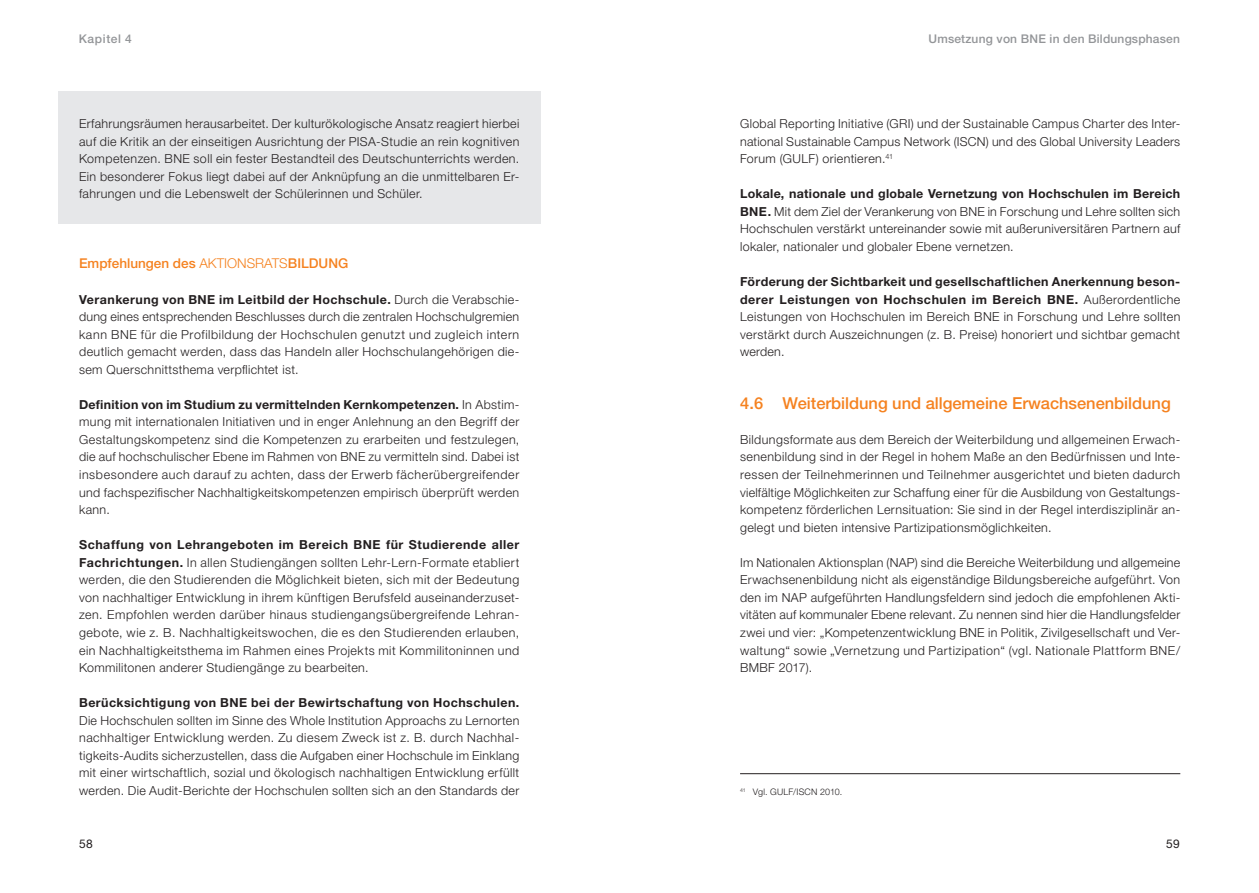
<style>
.page{position:relative;width:1259px;height:893px;background:#fff}
.page>*{position:absolute;margin:0;border:0;box-sizing:border-box;transform-origin:0 0}
.t1{font:500 16.5px "Helvetica Neue";letter-spacing:-.005em;color:#f58220}
.t2{font:500 13.5px "Helvetica Neue";color:#f58220}
.t3{font:300 12.45px/17.5px "Helvetica Neue";letter-spacing:.03em;color:#231f20;text-align:justify}
.t4{font:700 12.45px "Helvetica Neue";letter-spacing:.035em;color:#231f20}
.t5{font:500 12px "Helvetica Neue";letter-spacing:.015em;color:#939598}
.t6{font:500 12px "Helvetica Neue";letter-spacing:.05em;color:#939598}
.t7{font:12px "Helvetica Neue LT Pro";color:#231f20}
.t8{font:300 9px "Helvetica Neue";letter-spacing:.025em;color:#231f20}
.s1{font-weight:300}
.s2{font-weight:700}
</style>
<div class="page">
<div style="left:58px;top:91px;width:482px;height:133px;background:#e6e7e9"></div>
<hr style="left:740px;top:773px;width:440px;height:1px;background:#231f20">
<p class="t6" style="left:79px;top:32px;width:55px">Kapitel 4</p>
<p class="t5" style="left:928px;top:32px;width:253px">Umsetzung von BNE in den Bildungsphasen</p>
<p class="t3" style="left:79px;top:115px;width:442px">Erfahrungsräumen herausarbeitet. Der kulturökologische Ansatz reagiert hierbei auf die Kritik an der einseitigen Ausrichtung der PISA-Studie an rein kognitiven Kompetenzen. BNE soll ein fester Bestandteil des Deutschunterrichts werden.<br>Ein besonderer Fokus liegt dabei auf der Anknüpfung an die unmittelbaren Er&shy;fahrungen und die Lebenswelt der Schülerinnen und Schüler.</p>
<p class="t2" style="left:79px;top:256px;width:271px">Empfehlungen des <span class="s1">AKTIONSRATS</span>BILDUNG</p>
<p class="t3" style="left:79px;top:290px;width:442px"><span class="s2">Verankerung von BNE im Leitbild der Hochschule.</span> Durch die Verabschie&shy;dung eines entsprechenden Beschlusses durch die zentralen Hochschulgremien kann BNE für die Profilbildung der Hochschulen genutzt und zugleich intern deutlich gemacht werden, dass das Handeln aller Hochschulangehörigen die&shy;sem Querschnittsthema verpflichtet ist.</p>
<p class="t3" style="left:79px;top:395px;width:442px"><span class="s2">Definition von im Studium zu vermittelnden Kernkompetenzen.</span> In Abstim&shy;mung mit internationalen Initiativen und in enger Anlehnung an den Begriff der Gestaltungskompetenz sind die Kompetenzen zu erarbeiten und festzulegen, die auf hochschulischer Ebene im Rahmen von BNE zu vermitteln sind. Dabei ist insbesondere auch darauf zu achten, dass der Erwerb fächerübergreifender und fachspezifischer Nachhaltigkeitskompetenzen empirisch überprüft werden kann.</p>
<p class="t3" style="left:79px;top:536px;width:442px"><span class="s2">Schaffung von Lehrangeboten im Bereich BNE für Studierende aller Fachrichtungen.</span> In allen Studiengängen sollten Lehr-Lern-Formate etabliert werden, die den Studierenden die Möglichkeit bieten, sich mit der Bedeutung von nachhaltiger Entwicklung in ihrem künftigen Berufsfeld auseinanderzuset&shy;zen. Empfohlen werden darüber hinaus studiengangsübergreifende Lehran&shy;gebote, wie z. B. Nachhaltigkeitswochen, die es den Studierenden erlauben, ein Nachhaltigkeitsthema im Rahmen eines Projekts mit Kommilitoninnen und Kommilitonen anderer Studiengänge zu bearbeiten.</p>
<p class="t4" style="left:79px;top:695px;width:442px">Berücksichtigung von BNE bei der Bewirtschaftung von Hochschulen.</p>
<p class="t3" style="left:79px;top:711px;width:442px">Die Hochschulen sollten im Sinne des Whole Institution Approachs zu Lernorten nachhaltiger Entwicklung werden. Zu diesem Zweck ist z. B. durch Nachhal&shy;tigkeits-Audits sicherzustellen, dass die Aufgaben einer Hochschule im Einklang mit einer wirtschaftlich, sozial und ökologisch nachhaltigen Entwicklung erfüllt werden. Die Audit-Berichte der Hochschulen sollten sich an den Standards der</p>
<p class="t3" style="left:740px;top:115px;width:442px">Global Reporting Initiative (GRI) und der Sustainable Campus Charter des Inter&shy;national Sustainable Campus Network (ISCN) und des Global University Leaders Forum (GULF) orientieren.<sup>41</sup></p>
<p class="t3" style="left:740px;top:185px;width:442px"><span class="s2">Lokale, nationale und globale Vernetzung von Hochschulen im Bereich BNE.</span> Mit dem Ziel der Verankerung von BNE in Forschung und Lehre sollten sich Hochschulen verstärkt untereinander sowie mit außeruniversitären Partnern auf lokaler, nationaler und globaler Ebene vernetzen.</p>
<p class="t3" style="left:740px;top:272px;width:442px"><span class="s2">Förderung der Sichtbarkeit und gesellschaftlichen Anerkennung beson&shy;derer Leistungen von Hochschulen im Bereich BNE.</span> Außerordentliche Leistungen von Hochschulen im Bereich BNE in Forschung und Lehre sollten verstärkt durch Auszeichnungen (z. B. Preise) honoriert und sichtbar gemacht werden.</p>
<h1 class="t1" style="left:740px;top:393px;width:432px">4.6 Weiterbildung und allgemeine Erwachsenenbildung</h1>
<p class="t3" style="left:740px;top:430px;width:442px">Bildungsformate aus dem Bereich der Weiterbildung und allgemeinen Erwach&shy;senenbildung sind in der Regel in hohem Maße an den Bedürfnissen und Inte&shy;ressen der Teilnehmerinnen und Teilnehmer ausgerichtet und bieten dadurch vielfältige Möglichkeiten zur Schaffung einer für die Ausbildung von Gestaltungs&shy;kompetenz förderlichen Lernsituation: Sie sind in der Regel interdisziplinär an&shy;gelegt und bieten intensive Partizipationsmöglichkeiten.</p>
<p class="t3" style="left:740px;top:553px;width:442px">Im Nationalen Aktionsplan (NAP) sind die Bereiche Weiterbildung und allgemeine Erwachsenenbildung nicht als eigenständige Bildungsbereiche aufgeführt. Von den im NAP aufgeführten Handlungsfeldern sind jedoch die empfohlenen Akti&shy;vitäten auf kommunaler Ebene relevant. Zu nennen sind hier die Handlungsfelder zwei und vier: „Kompetenzentwicklung BNE in Politik, Zivilgesellschaft und Ver&shy;waltung“ sowie „Vernetzung und Partizipation“ (vgl. Nationale Plattform BNE/ BMBF 2017).</p>
<p class="t8" style="left:740px;top:786px;width:104px"><sup>41</sup> Vgl. GULF/ISCN 2010.</p>
<p class="t7" style="left:79px;top:836px;width:15px">58</p>
<p class="t7" style="left:1166px;top:836px;width:15px">59</p>
</div>
